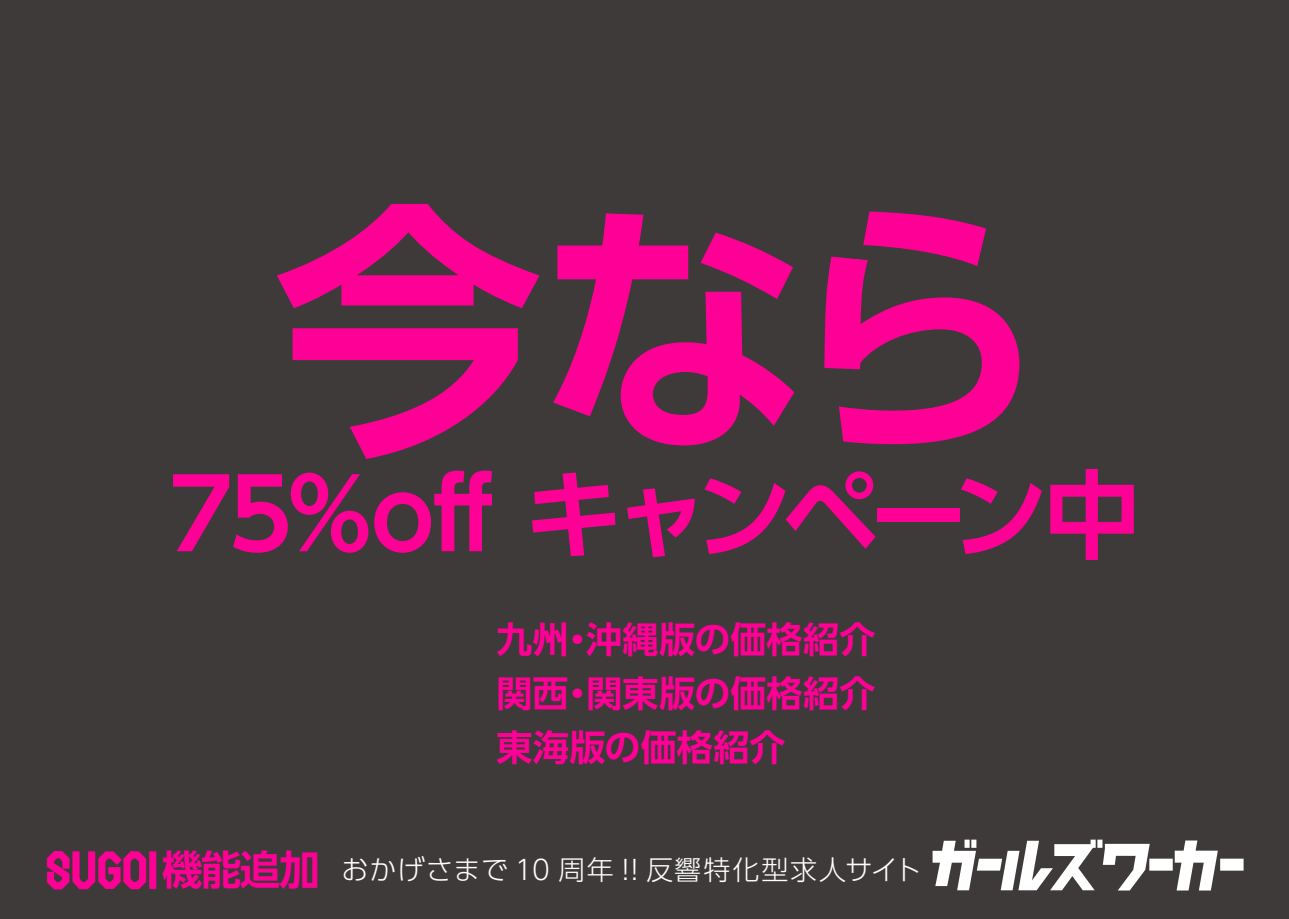
<style>
.page{position:relative;width:1289px;height:919px;background:#fff}
.page>*{position:absolute;margin:0;border:0;box-sizing:border-box;transform-origin:0 0}
.t1{font:700 270px "UD Shin Go Pro De";color:#ff0096}
.t2{font:700 96.45px "UD Shin Go Pro De";letter-spacing:-.09em;color:#ff0096}
.t3{font:700 36px/54px "UD Shin Go Pro De";letter-spacing:.005em;color:#ff0096;text-align:justify}
.t4{font:300 27px "UD Shin Go Pro";letter-spacing:.035em;color:#fff}
.s1{font-family:"UD Shin Go Pro De";font-weight:700;font-size:40.5px;color:#ff0096}
</style>
<div class="page">
<div style="left:0;top:0;width:1288px;height:918px;background:#3e3a39"></div>
<svg style="left:932px;top:839px;width:311px;height:51px"></svg>
<svg style="left:47px;top:851px;width:103px;height:38px"></svg>
<div style="left:149px;top:854px;width:7px;height:31px;background:#ff0096"></div>
<h1 class="t1" style="left:273px;top:111px;width:778px">今なら</h1>
<h2 class="t2" style="left:169px;top:436px;width:972px">75%off キャンペーン中</h2>
<p class="t3" style="left:496px;top:611px;width:380px">九州・沖縄版の価格紹介関西・関東版の価格紹介東海版の価格紹介</p>
<p class="t4" style="left:162px;top:848px;width:761px"><span class="s1">機能追加</span> おかげさまで 10 周年 !! 反響特化型求人サイト</p>
</div>
